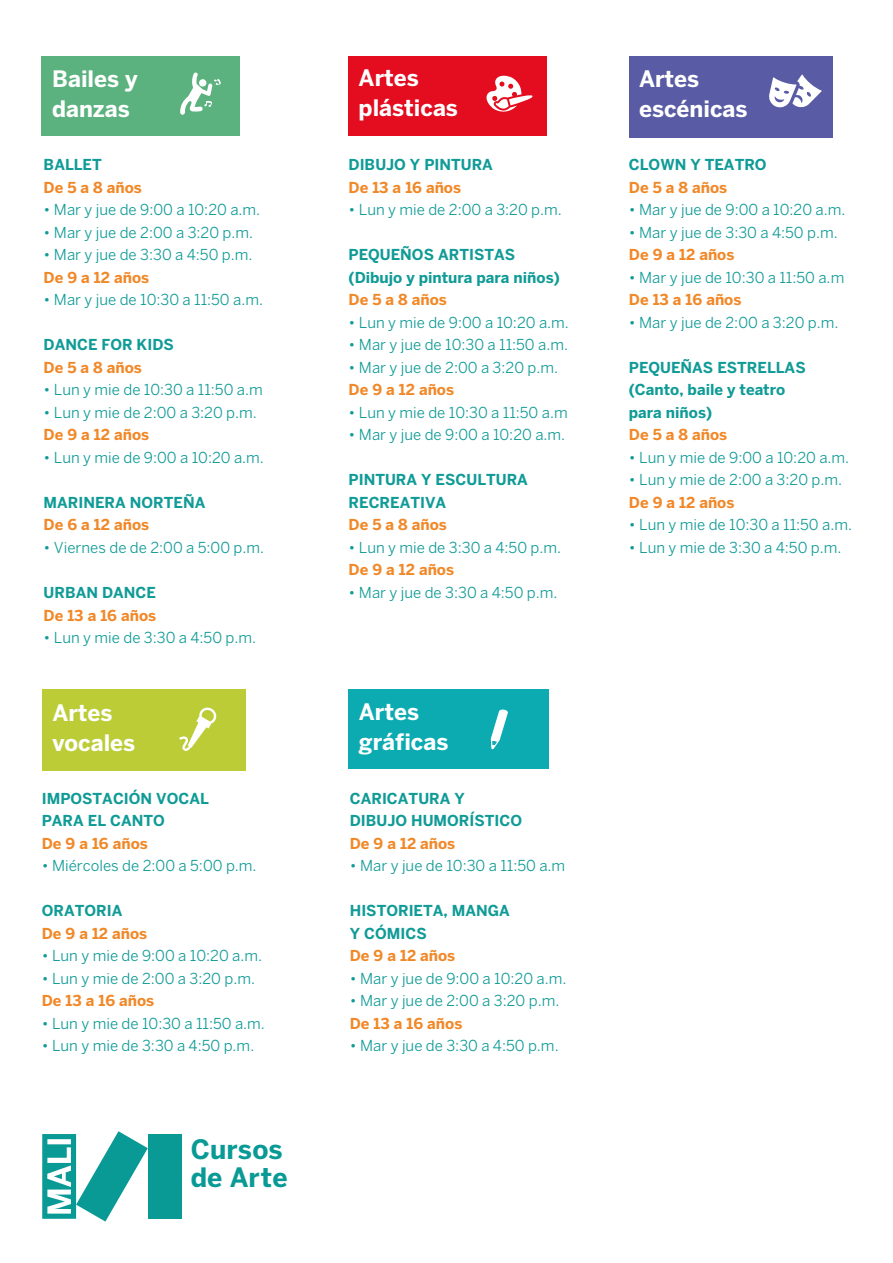
<style>
.page{position:relative;width:893px;height:1263px;background:#fff}
.page>*{position:absolute;margin:0;border:0;box-sizing:border-box;transform-origin:0 0}
.t1{font:700 26.55px/28.2px "Benton Sans FB";color:#0a9a96}
.t2{font:700 22.5px/30px "Benton Sans FB";color:#fff}
.t3{font:15px "Benton Sans FB";color:#109b97}
.t4{font:700 15px/22.5px "Benton Sans FB";color:#109b97}
.t5{font:700 15px "Benton Sans FB";color:#f18828}
</style>
<div class="page">
<div style="left:148px;top:1134px;width:34px;height:85px;background:#0a9a96"></div>
<svg style="left:42px;top:1131px;width:106px;height:90px"></svg>
<div style="left:629px;top:56px;width:204px;height:82px;background:#595ca5"></div>
<svg style="left:769px;top:75px;width:52px;height:33px"></svg>
<div style="left:42px;top:689px;width:204px;height:82px;background:#bbcc37"></div>
<svg style="left:179px;top:707px;width:37px;height:44px"></svg>
<div style="left:349px;top:689px;width:200px;height:80px;background:#0cabb2"></div>
<svg style="left:491px;top:709px;width:17px;height:40px"></svg>
<div style="left:349px;top:56px;width:198px;height:79px;background:#e30d1f"></div>
<svg style="left:486px;top:76px;width:47px;height:36px"></svg>
<div style="left:42px;top:56px;width:198px;height:79px;background:#5cb27f"></div>
<svg style="left:180px;top:72px;width:41px;height:43px"></svg>
<h2 class="t2" style="left:52px;top:63px;width:87px">Bailes y danzas</h2>
<p class="t4" style="left:44px;top:154px;width:60px">BALLET</p>
<p class="t5" style="left:44px;top:179px;width:100px">De 5 a 8 años</p>
<p class="t3" style="left:44px;top:201px;width:218px">• Mar y jue de 9:00 a 10:20 a.m.</p>
<p class="t3" style="left:44px;top:224px;width:211px">• Mar y jue de 2:00 a 3:20 p.m.</p>
<p class="t3" style="left:44px;top:246px;width:210px">• Mar y jue de 3:30 a 4:50 p.m.</p>
<p class="t5" style="left:44px;top:269px;width:107px">De 9 a 12 años</p>
<p class="t3" style="left:44px;top:291px;width:221px">• Mar y jue de 10:30 a 11:50 a.m.</p>
<p class="t4" style="left:44px;top:334px;width:132px">DANCE FOR KIDS</p>
<p class="t5" style="left:44px;top:359px;width:100px">De 5 a 8 años</p>
<p class="t3" style="left:44px;top:381px;width:221px">• Lun y mie de 10:30 a 11:50 a.m</p>
<p class="t3" style="left:44px;top:404px;width:215px">• Lun y mie de 2:00 a 3:20 p.m.</p>
<p class="t5" style="left:44px;top:426px;width:107px">De 9 a 12 años</p>
<p class="t3" style="left:44px;top:449px;width:222px">• Lun y mie de 9:00 a 10:20 a.m.</p>
<p class="t4" style="left:44px;top:491px;width:163px">MARINERA NORTEÑA</p>
<p class="t5" style="left:44px;top:516px;width:107px">De 6 a 12 años</p>
<p class="t3" style="left:44px;top:539px;width:222px">• Viernes de de 2:00 a 5:00 p.m.</p>
<p class="t4" style="left:44px;top:581px;width:114px">URBAN DANCE</p>
<p class="t5" style="left:44px;top:606px;width:114px">De 13 a 16 años</p>
<p class="t3" style="left:44px;top:629px;width:214px">• Lun y mie de 3:30 a 4:50 p.m.</p>
<h2 class="t2" style="left:359px;top:63px;width:101px">Artes plásticas</h2>
<p class="t4" style="left:349px;top:154px;width:146px">DIBUJO Y PINTURA</p>
<p class="t5" style="left:349px;top:179px;width:114px">De 13 a 16 años</p>
<p class="t3" style="left:349px;top:201px;width:215px">• Lun y mie de 2:00 a 3:20 p.m.</p>
<p class="t4" style="left:349px;top:244px;width:213px">PEQUEÑOS ARTISTAS (Dibujo y pintura para niños)</p>
<p class="t5" style="left:349px;top:291px;width:100px">De 5 a 8 años</p>
<p class="t3" style="left:349px;top:314px;width:222px">• Lun y mie de 9:00 a 10:20 a.m.</p>
<p class="t3" style="left:349px;top:336px;width:221px">• Mar y jue de 10:30 a 11:50 a.m.</p>
<p class="t3" style="left:349px;top:359px;width:211px">• Mar y jue de 2:00 a 3:20 p.m.</p>
<p class="t5" style="left:349px;top:381px;width:107px">De 9 a 12 años</p>
<p class="t3" style="left:349px;top:404px;width:221px">• Lun y mie de 10:30 a 11:50 a.m</p>
<p class="t3" style="left:349px;top:426px;width:218px">• Mar y jue de 9:00 a 10:20 a.m.</p>
<p class="t4" style="left:349px;top:469px;width:181px">PINTURA Y ESCULTURA<br>RECREATIVA</p>
<p class="t5" style="left:349px;top:516px;width:100px">De 5 a 8 años</p>
<p class="t3" style="left:349px;top:539px;width:214px">• Lun y mie de 3:30 a 4:50 p.m.</p>
<p class="t5" style="left:349px;top:561px;width:107px">De 9 a 12 años</p>
<p class="t3" style="left:349px;top:584px;width:210px">• Mar y jue de 3:30 a 4:50 p.m.</p>
<h2 class="t2" style="left:639px;top:64px;width:110px">Artes escénicas</h2>
<p class="t4" style="left:629px;top:154px;width:139px">CLOWN Y TEATRO</p>
<p class="t5" style="left:629px;top:179px;width:100px">De 5 a 8 años</p>
<p class="t3" style="left:629px;top:201px;width:218px">• Mar y jue de 9:00 a 10:20 a.m.</p>
<p class="t3" style="left:629px;top:224px;width:210px">• Mar y jue de 3:30 a 4:50 p.m.</p>
<p class="t5" style="left:629px;top:246px;width:107px">De 9 a 12 años</p>
<p class="t3" style="left:629px;top:269px;width:217px">• Mar y jue de 10:30 a 11:50 a.m</p>
<p class="t5" style="left:629px;top:291px;width:114px">De 13 a 16 años</p>
<p class="t3" style="left:629px;top:314px;width:211px">• Mar y jue de 2:00 a 3:20 p.m.</p>
<p class="t4" style="left:629px;top:356px;width:178px">PEQUEÑAS ESTRELLAS (Canto, baile y teatro para niños)</p>
<p class="t5" style="left:629px;top:426px;width:100px">De 5 a 8 años</p>
<p class="t3" style="left:629px;top:449px;width:222px">• Lun y mie de 9:00 a 10:20 a.m.</p>
<p class="t3" style="left:629px;top:471px;width:215px">• Lun y mie de 2:00 a 3:20 p.m.</p>
<p class="t5" style="left:629px;top:494px;width:107px">De 9 a 12 años</p>
<p class="t3" style="left:629px;top:516px;width:225px">• Lun y mie de 10:30 a 11:50 a.m.</p>
<p class="t3" style="left:629px;top:539px;width:214px">• Lun y mie de 3:30 a 4:50 p.m.</p>
<h2 class="t2" style="left:52px;top:697px;width:84px">Artes vocales</h2>
<p class="t4" style="left:42px;top:787px;width:169px">IMPOSTACIÓN VOCAL<br>PARA EL CANTO</p>
<p class="t5" style="left:42px;top:834px;width:108px">De 9 a 16 años</p>
<p class="t3" style="left:42px;top:857px;width:216px">• Miércoles de 2:00 a 5:00 p.m.</p>
<p class="t4" style="left:42px;top:899px;width:82px">ORATORIA</p>
<p class="t5" style="left:42px;top:924px;width:107px">De 9 a 12 años</p>
<p class="t3" style="left:42px;top:947px;width:222px">• Lun y mie de 9:00 a 10:20 a.m.</p>
<p class="t3" style="left:42px;top:969px;width:215px">• Lun y mie de 2:00 a 3:20 p.m.</p>
<p class="t5" style="left:42px;top:992px;width:114px">De 13 a 16 años</p>
<p class="t3" style="left:42px;top:1014px;width:225px">• Lun y mie de 10:30 a 11:50 a.m.</p>
<p class="t3" style="left:42px;top:1037px;width:214px">• Lun y mie de 3:30 a 4:50 p.m.</p>
<h2 class="t2" style="left:359px;top:696px;width:91px">Artes gráficas</h2>
<p class="t4" style="left:350px;top:787px;width:174px">CARICATURA Y<br>DIBUJO HUMORÍSTICO</p>
<p class="t5" style="left:350px;top:834px;width:107px">De 9 a 12 años</p>
<p class="t3" style="left:350px;top:857px;width:217px">• Mar y jue de 10:30 a 11:50 a.m</p>
<p class="t4" style="left:350px;top:899px;width:162px">HISTORIETA, MANGA<br>Y CÓMICS</p>
<p class="t5" style="left:350px;top:947px;width:107px">De 9 a 12 años</p>
<p class="t3" style="left:350px;top:969px;width:218px">• Mar y jue de 9:00 a 10:20 a.m.</p>
<p class="t3" style="left:350px;top:992px;width:211px">• Mar y jue de 2:00 a 3:20 p.m.</p>
<p class="t5" style="left:350px;top:1014px;width:114px">De 13 a 16 años</p>
<p class="t3" style="left:350px;top:1037px;width:210px">• Mar y jue de 3:30 a 4:50 p.m.</p>
<h1 class="t1" style="left:191px;top:1135px;width:98px">Cursos de Arte</h1>
</div>
